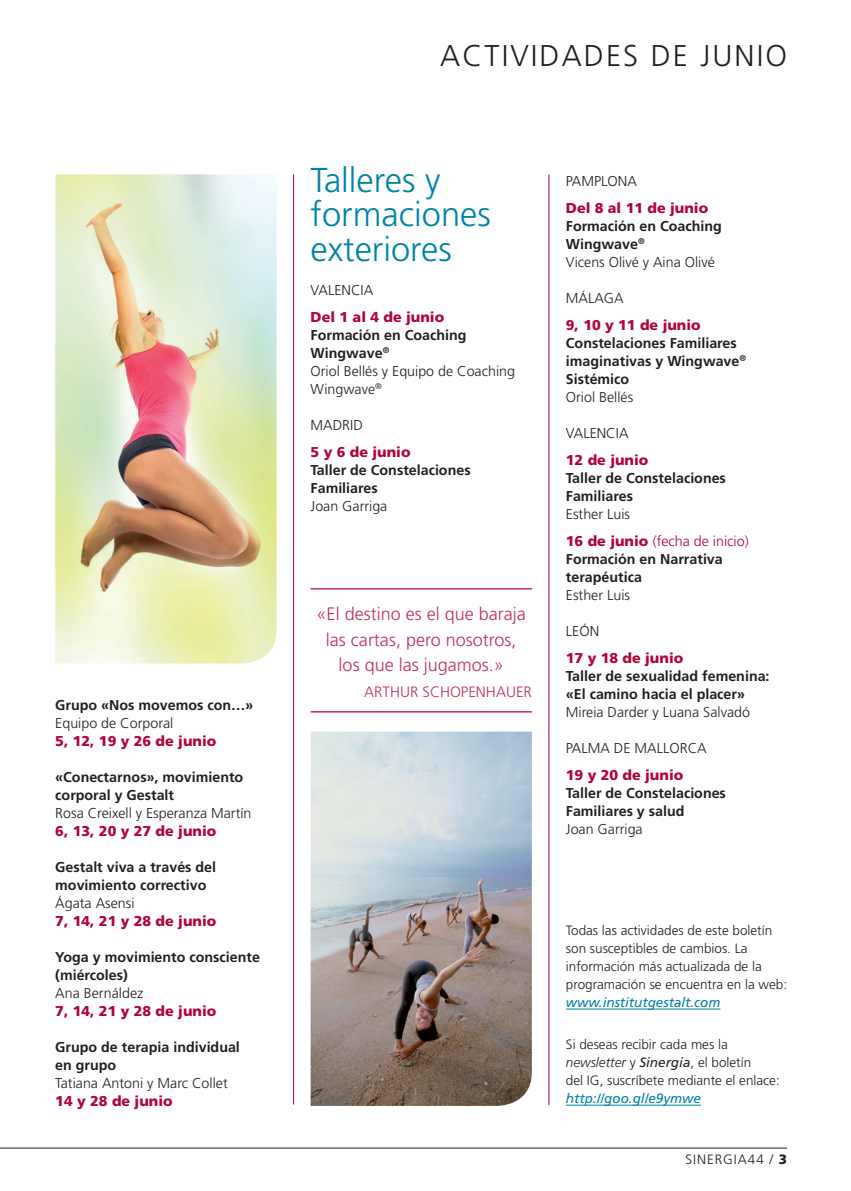
<style>
.page{position:relative;width:851px;height:1191px;background:#fff}
.page>*{position:absolute;margin:0;border:0;box-sizing:border-box;transform-origin:0 0}
.t1{font:300 34.5px/34.5px "Frutiger";color:#0083a8}
.t2{font:300 30px "Frutiger";letter-spacing:.07em;color:#231f20}
.t3{font:300 18px/25.5px "Frutiger";color:#c33052;text-align:center}
.t4{font:300 15px "Frutiger";color:#c33052}
.t5{font:700 14.25px/18px "Frutiger";color:#231f20}
.t6{font:300 14.25px/18px "Frutiger";color:#231f20}
.t7{font:900 14.25px "Frutiger";color:#b30437}
.t8{font:300 14.25px/27px "Frutiger";color:#b30437}
.t9{font:300 13.5px/18px "Frutiger";color:#231f20}
.t10{font:italic 13.5px "Frutiger";color:#0083a8}
.s1{font-weight:700}
.s2{font-weight:300}
.s3{color:#231f20}
.s4{font-weight:900}
.s5{font-style:italic}
.s6{font-weight:400;font-style:italic}
</style>
<div class="page">
<hr style="left:0;top:1147px;width:787px;height:1px;background:#231f20">
<hr style="left:293px;top:174px;width:1px;height:930px;background:#b30437">
<hr style="left:548px;top:174px;width:1px;height:931px;background:#b30437">
<hr style="left:566px;top:1104px;width:135px;height:1px;background:#0083a8">
<hr style="left:566px;top:1008px;width:154px;height:1px;background:#0083a8">
<hr style="left:310px;top:588px;width:221px;height:1px;background:#c33052">
<hr style="left:310px;top:711px;width:221px;height:1px;background:#c33052">
<img style="left:55px;top:174px;width:221px;height:489px">
<img style="left:310px;top:731px;width:221px;height:375px">
<p class="t5" style="left:55px;top:695px;width:199px">Grupo «Nos movemos con…»</p>
<p class="t6" style="left:55px;top:714px;width:120px">Equipo de Corporal</p>
<p class="t7" style="left:55px;top:732px;width:162px">5, 12, 19 y 26 de junio</p>
<p class="t5" style="left:55px;top:767px;width:189px">«Conectarnos», movimiento corporal y Gestalt</p>
<p class="t6" style="left:55px;top:804px;width:198px">Rosa Creixell y Esperanza Martín</p>
<p class="t7" style="left:55px;top:822px;width:162px">6, 13, 20 y 27 de junio</p>
<p class="t5" style="left:55px;top:857px;width:162px">Gestalt viva a través del movimiento correctivo</p>
<p class="t6" style="left:55px;top:893px;width:81px">Ágata Asensi</p>
<p class="t7" style="left:55px;top:912px;width:162px">7, 14, 21 y 28 de junio</p>
<p class="t5" style="left:55px;top:947px;width:206px">Yoga y movimiento consciente (miércoles)</p>
<p class="t6" style="left:55px;top:983px;width:90px">Ana Bernáldez</p>
<p class="t7" style="left:55px;top:1002px;width:162px">7, 14, 21 y 28 de junio</p>
<p class="t5" style="left:55px;top:1037px;width:186px">Grupo de terapia individual en grupo</p>
<p class="t6" style="left:55px;top:1073px;width:174px">Tatiana Antoni y Marc Collet</p>
<p class="t7" style="left:55px;top:1092px;width:119px">14 y 28 de junio</p>
<h2 class="t2" style="left:440px;top:39px;width:348px">ACTIVIDADES DE JUNIO</h2>
<h1 class="t1" style="left:310px;top:162px;width:182px">Talleres y formaciones exteriores</h1>
<p class="t6" style="left:310px;top:281px;width:64px">VALENCIA</p>
<p class="t7" style="left:310px;top:309px;width:135px">Del 1 al 4 de junio</p>
<p class="t6" style="left:310px;top:326px;width:206px"><span class="s1">Formación en Coaching<br>Wingwave</span><sup>®<br></sup>Oriol Bellés y Equipo de Coaching<br>Wingwave<sup>®</sup></p>
<p class="t6" style="left:310px;top:416px;width:54px">MADRID</p>
<p class="t7" style="left:310px;top:444px;width:101px">5 y 6 de junio</p>
<p class="t5" style="left:310px;top:461px;width:161px">Taller de Constelaciones<br>Familiares</p>
<p class="t6" style="left:310px;top:497px;width:78px">Joan Garriga</p>
<p class="t3" style="left:316px;top:601px;width:211px">«El destino es el que baraja las cartas, pero nosotros, los que las jugamos.»</p>
<p class="t4" style="left:364px;top:683px;width:167px">ARTHUR SCHOPENHAUER</p>
<p class="t6" style="left:566px;top:172px;width:72px">PAMPLONA</p>
<p class="t7" style="left:566px;top:199px;width:144px">Del 8 al 11 de junio</p>
<p class="t5" style="left:566px;top:216px;width:157px">Formación en Coaching<br>Wingwave<sup>®<br></sup><span class="s2">Vicens Olivé y Aina Olivé</span></p>
<p class="t6" style="left:566px;top:289px;width:59px">MÁLAGA</p>
<p class="t7" style="left:566px;top:316px;width:136px">9, 10 y 11 de junio</p>
<p class="t5" style="left:566px;top:333px;width:182px">Constelaciones Familiares imaginativas y Wingwave<sup>®<br></sup>Sistémico</p>
<p class="t6" style="left:566px;top:388px;width:69px">Oriol Bellés</p>
<p class="t6" style="left:566px;top:424px;width:64px">VALENCIA</p>
<p class="t7" style="left:566px;top:451px;width:84px">12 de junio</p>
<p class="t5" style="left:566px;top:468px;width:161px">Taller de Constelaciones<br>Familiares</p>
<p class="t8" style="left:566px;top:500px;width:184px"><span class="s3">Esther Luis<br></span><span class="s4">16 de junio</span> (fecha de inicio)</p>
<p class="t5" style="left:566px;top:549px;width:158px">Formación en Narrativa terapéutica</p>
<p class="t6" style="left:566px;top:586px;width:66px">Esther Luis</p>
<p class="t6" style="left:566px;top:622px;width:35px">LEÓN</p>
<p class="t7" style="left:566px;top:649px;width:119px">17 y 18 de junio</p>
<p class="t5" style="left:566px;top:666px;width:205px">Taller de sexualidad femenina: «El camino hacia el placer»</p>
<p class="t6" style="left:566px;top:703px;width:185px">Mireia Darder y Luana Salvadó</p>
<p class="t6" style="left:566px;top:739px;width:142px">PALMA DE MALLORCA</p>
<p class="t7" style="left:566px;top:766px;width:119px">19 y 20 de junio</p>
<p class="t5" style="left:566px;top:783px;width:161px">Taller de Constelaciones<br>Familiares y salud</p>
<p class="t6" style="left:566px;top:820px;width:78px">Joan Garriga</p>
<p class="t9" style="left:566px;top:920px;width:223px">Todas las actividades de este boletín son susceptibles de cambios. La información más actualizada de la programación se encuentra en la web:</p>
<p class="t10" style="left:566px;top:994px;width:156px">www.institutgestalt.com</p>
<p class="t9" style="left:566px;top:1035px;width:215px">Si deseas recibir cada mes la <span class="s5">newsletter</span> y <span class="s6">Sinergia</span>, el boletín<br>del IG, suscríbete mediante el enlace:</p>
<p class="t10" style="left:566px;top:1090px;width:137px">http://goo.gl/e9ymwe</p>
<p class="t9" style="left:685px;top:1150px;width:47px">Sinergia</p>
<p class="t9" style="left:747px;top:1150px;width:41px">44 / <span class="s4">3</span></p>
</div>
